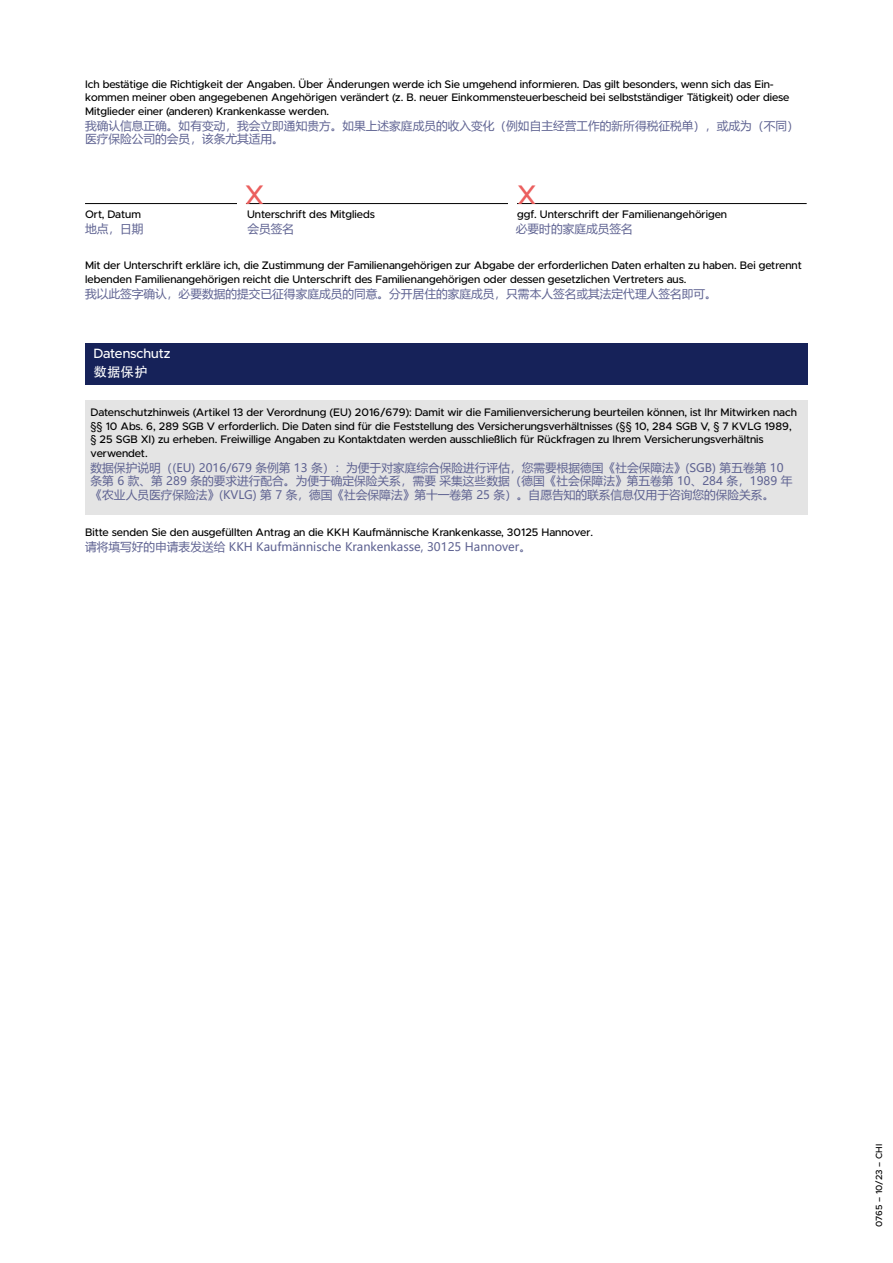
<style>
.page{position:relative;width:893px;height:1263px;background:#fff}
.page>*{position:absolute;margin:0;border:0;box-sizing:border-box;transform-origin:0 0}
.t1{font:500 27px "Metropolis";color:#eb5f5e}
.t2{font:500 13.5px "Metropolis";letter-spacing:-.005em;color:#fff}
.t3{font:13.5px "Adobe Heiti Std";color:#fff}
.t4{font:11.7px/13.5px "Microsoft Ya Hei";color:#5f6392}
.t5{font:500 10.95px/13.5px "Metropolis";color:#000}
.t6{font:500 9px "Metropolis";color:#000}
.s1{font-family:"Arial";font-weight:400}
</style>
<div class="page">
<div style="left:85px;top:400px;width:723px;height:114px;background:#e4e4e4"></div>
<div style="left:85px;top:343px;width:723px;height:41px;background:#162259"></div>
<hr style="left:85px;top:203px;width:722px;height:1px;background:#000">
<div style="left:509px;top:190px;width:8px;height:20px;background:#fff"></div>
<div style="left:237px;top:190px;width:9px;height:20px;background:#fff"></div>
<p class="t5" style="left:85px;top:77px;width:706px">Ich bestätige die Richtigkeit der Angaben. Über Änderungen werde ich Sie umgehend informieren. Das gilt besonders, wenn sich das Ein&shy;kommen meiner oben angegebenen Angehörigen verändert (z. B. neuer Einkommensteuerbescheid bei selbstständiger Tätigkeit) oder diese<br>Mitglieder einer (anderen) Krankenkasse werden.</p>
<p class="t4" style="left:85px;top:118px;width:715px">我确认信息正确。如有变动，我会立即通知贵方。如果上述家庭成员的收入变化（例如自主经营工作的新所得税征税单），或成为（不同）医疗保险公司的会员，该条尤其适用。</p>
<h1 class="t1" style="left:245px;top:178px;width:21px">X</h1>
<h1 class="t1" style="left:517px;top:178px;width:21px">X</h1>
<p class="t5" style="left:85px;top:208px;width:57px">Ort, Datum</p>
<p class="t5" style="left:247px;top:208px;width:129px">Unterschrift des Mitglieds</p>
<p class="t5" style="left:517px;top:208px;width:212px">ggf. Unterschrift der Familienangehörigen</p>
<p class="t4" style="left:85px;top:222px;width:60px">地点，日期</p>
<p class="t4" style="left:247px;top:222px;width:48px">会员签名</p>
<p class="t4" style="left:516px;top:222px;width:118px">必要时的家庭成员签名</p>
<p class="t5" style="left:85px;top:259px;width:718px">Mit der Unterschrift erkläre ich, die Zustimmung der Familienangehörigen zur Abgabe der erforderlichen Daten erhalten zu haben. Bei getrennt lebenden Familienangehörigen reicht die Unterschrift des Familienangehörigen oder dessen gesetzlichen Vertreters aus.</p>
<p class="t4" style="left:85px;top:286px;width:633px">我以此签字确认，必要数据的提交已征得家庭成员的同意。分开居住的家庭成员，只需本人签名或其法定代理人签名即可。</p>
<p class="t2" style="left:94px;top:345px;width:78px">Datenschutz</p>
<p class="t3" style="left:94px;top:364px;width:55px">数据保护</p>
<p class="t5" style="left:91px;top:406px;width:708px">Datenschutzhinweis (Artikel 13 der Verordnung (EU) 2016/679): Damit wir die Familienversicherung beurteilen können, ist Ihr Mitwirken nach <span class="s1">§§</span> 10 Abs. 6, 289 SGB V erforderlich. Die Daten sind für die Feststellung des Versicherungsverhältnisses (<span class="s1">§§</span> 10, 284 SGB V, <span class="s1">§</span> 7 KVLG 1989, <span class="s1">§</span> 25 SGB XI) zu erheben. Freiwillige Angaben zu Kontaktdaten werden ausschließlich für Rückfragen zu Ihrem Versicherungsverhältnis verwendet.</p>
<p class="t4" style="left:91px;top:460px;width:703px">数据保护说明（(EU) 2016/679 条例第 13 条）：为便于对家庭综合保险进行评估，您需要根据德国《社会保障法》(SGB) 第五卷第 10条第 6 款、第 289 条的要求进行配合。为便于确定保险关系，需要采集这些数据（德国《社会保障法》第五卷第 10、284 条，1989 年《农业人员医疗保险法》(KVLG) 第 7 条，德国《社会保障法》第十一卷第 25 条）。自愿告知的联系信息仅用于咨询您的保险关系。</p>
<p class="t5" style="left:85px;top:525px;width:510px">Bitte senden Sie den ausgefüllten Antrag an die KKH Kaufmännische Krankenkasse, 30125 Hannover.</p>
<p class="t4" style="left:85px;top:539px;width:448px">请将填写好的申请表发送给 KKH Kaufmännische Krankenkasse, 30125 Hannover。</p>
<p class="t6" style="left:873px;top:1227px;width:85px;rotate:-90deg">0765 – 10/23 – CHI</p>
</div>
